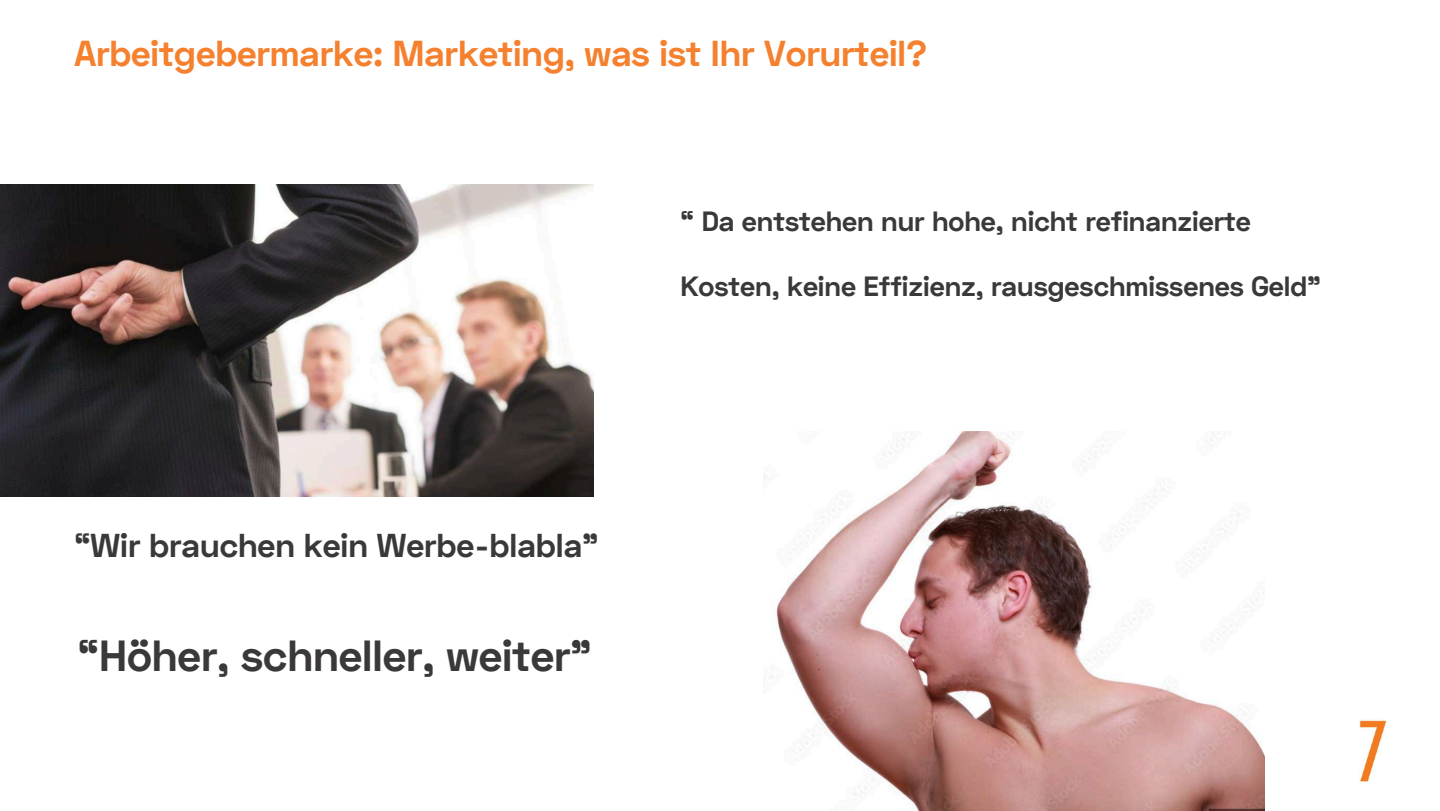
<style>
.page{position:relative;width:1440px;height:811px;background:#fff}
.page>*{position:absolute;margin:0;border:0;box-sizing:border-box;transform-origin:0 0}
.t1{font:700 43.5px "Space Grotesk";color:#3a3839}
.t2{font:700 36px "Space Grotesk";color:#f5802e}
.t3{font:700 33.08px "Space Grotesk";color:#3a3839}
.t4{font:700 27.83px "Space Grotesk";color:#3a3839}
</style>
<div class="page">
<img style="left:1358px;top:719px;width:30px;height:62px">
<img style="left:763px;top:431px;width:502px;height:379px">
<img style="left:0;top:185px;width:593px;height:311px">
<p class="t2" style="left:74px;top:31px;width:855px">Arbeitgebermarke: Marketing, was ist Ihr Vorurteil?</p>
<p class="t4" style="left:681px;top:203px;width:572px">“ Da entstehen nur hohe, nicht refinanzierte</p>
<p class="t4" style="left:681px;top:268px;width:642px">Kosten, keine Effizienz, rausgeschmissenes Geld”</p>
<p class="t3" style="left:74px;top:524px;width:526px">“Wir brauchen kein Werbe-blabla”</p>
<h1 class="t1" style="left:78px;top:628px;width:515px">“Höher, schneller, weiter”</h1>
</div>
